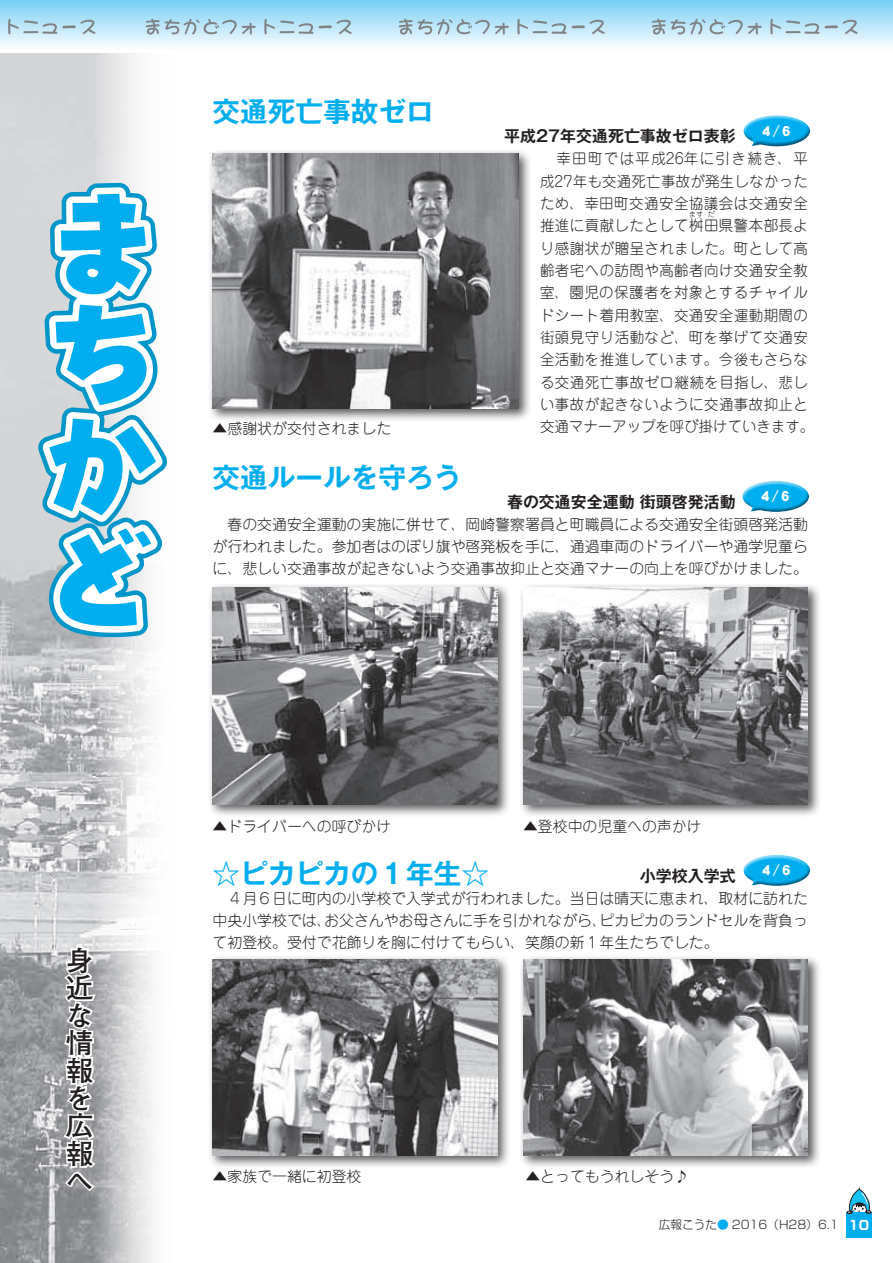
<style>
.page{position:relative;width:893px;height:1263px;background:#fff}
.page>*{position:absolute;margin:0;border:0;box-sizing:border-box;transform-origin:0 0}
.t1{font:700 27.6px "Gothic MB101 Pro De";color:#00aeef}
.t2{font:700 27.6px/27.6px "Futo Go B101 Pro";color:#231f20;text-align:justify}
.t3{font:700 15.9px "Gothic MB101 Pro De";color:#231f20}
.t4{font:300 14.85px/22.4px "Jun 101 Pro";letter-spacing:.035em;color:#231f20;text-align:justify}
.t5{font:300 14.85px "Jun 101 Pro";color:#231f20}
.t6{font:13.8px "DFHS Gothic Std W9";color:#fff}
.t7{font:300 11.7px "Shin Go Pro";color:#231f20}
.t8{font:300 7.5px "Jun 101 Pro";color:#231f20}
.s1{color:#00aeef}
.s2{font-weight:700;font-size:12.75px;color:#fff}
</style>
<div class="page">
<div style="left:0;top:0;width:893px;height:51px;background:linear-gradient(to bottom,#77d0f6,#fffefe)"></div>
<svg style="left:146px;top:19px;width:206px;height:16px;background:#b1d0df"></svg>
<svg style="left:399px;top:19px;width:206px;height:16px;background:#b1d0df"></svg>
<svg style="left:652px;top:19px;width:206px;height:16px;background:#b1d0df"></svg>
<svg style="left:0;top:19px;width:95px;height:16px;background:#b3d4e4"></svg>
<img style="left:0;top:53px;width:168px;height:1210px">
<svg style="left:61px;top:943px;width:37px;height:251px"></svg>
<svg style="left:36px;top:183px;width:131px;height:348px"></svg>
<svg style="left:39px;top:185px;width:127px;height:454px"></svg>
<div style="left:207px;top:148px;width:325px;height:274px;background:#231f20;opacity:.75"></div>
<img style="left:213px;top:154px;width:306px;height:255px">
<div style="left:741px;top:115px;width:69px;height:33px;background:#fff;opacity:.75"></div>
<div style="left:741px;top:124px;width:69px;height:24px;background:#231f20;opacity:.5"></div>
<div style="left:741px;top:854px;width:69px;height:33px;background:#fff;opacity:.75"></div>
<div style="left:741px;top:863px;width:69px;height:24px;background:#231f20;opacity:.5"></div>
<div style="left:207px;top:954px;width:303px;height:214px;background:#231f20;opacity:.75"></div>
<img style="left:213px;top:960px;width:284px;height:195px">
<div style="left:518px;top:954px;width:303px;height:214px;background:#231f20;opacity:.75"></div>
<img style="left:523px;top:960px;width:285px;height:195px">
<div style="left:740px;top:480px;width:69px;height:33px;background:#fff;opacity:.75"></div>
<div style="left:740px;top:490px;width:69px;height:23px;background:#231f20;opacity:.5"></div>
<div style="left:207px;top:582px;width:303px;height:235px;background:#231f20;opacity:.75"></div>
<img style="left:213px;top:588px;width:284px;height:216px">
<div style="left:518px;top:582px;width:303px;height:235px;background:#231f20;opacity:.75"></div>
<img style="left:523px;top:588px;width:285px;height:216px">
<div style="left:845px;top:1210px;width:28px;height:29px;border:3px solid #fff"></div>
<div style="left:846px;top:1212px;width:26px;height:25px;background:#00aeef"></div>
<svg style="left:845px;top:1187px;width:28px;height:31px"></svg>
<h1 class="t2" style="left:66px;top:943px;width:29px">身近な情報を広報へ</h1>
<h1 class="t1" style="left:213px;top:89px;width:223px">交通死亡事故ゼロ</h1>
<p class="t5" style="left:213px;top:417px;width:180px">▲感謝状が交付されました</p>
<p class="t3" style="left:504px;top:123px;width:233px">平成27年交通死亡事故ゼロ表彰</p>
<p class="t6" style="left:760px;top:123px;width:35px">４／６</p>
<p class="t4" style="left:540px;top:146px;width:269px;text-indent:16px">幸田町では平成26年に引き続き、平成27年も交通死亡事故が発生しなかったため、幸田町交通安全協議会は交通安全推進に貢献したとして桝田県警本部長よ</p>
<p class="t8" style="left:689px;top:209px;width:16px">ます</p>
<p class="t8" style="left:707px;top:209px;width:9px">だ</p>
<p class="t4" style="left:540px;top:235px;width:276px;text-align:left">り感謝状が贈呈されました。町として高齢者宅への訪問や高齢者向け交通安全教室、園児の保護者を対象とするチャイルドシート着用教室、交通安全運動期間の街頭見守り活動など、町を挙げて交通安全活動を推進しています。今後もさらなる交通死亡事故ゼロ継続を目指し、悲しい事故が起きないように交通事故抑止と交通マナーアップを呼び掛けていきます。</p>
<h1 class="t1" style="left:213px;top:454px;width:250px">交通ルールを守ろう</h1>
<p class="t6" style="left:759px;top:489px;width:35px">４／６</p>
<p class="t3" style="left:507px;top:489px;width:230px">春の交通安全運動 街頭啓発活動</p>
<p class="t4" style="left:213px;top:511px;width:597px">　春の交通安全運動の実施に併せて、岡崎警察署員と町職員による交通安全街頭啓発活動が行われました。参加者はのぼり旗や啓発板を手に、通過車両のドライバーや通学児童らに、悲しい交通事故が起きないよう交通事故抑止と交通マナーの向上を呼びかけました。</p>
<p class="t5" style="left:213px;top:814px;width:180px">▲ドライバーへの呼びかけ</p>
<p class="t5" style="left:523px;top:814px;width:180px">▲登校中の児童への声かけ</p>
<h1 class="t1" style="left:213px;top:851px;width:278px">☆ピカピカの１年生☆</h1>
<p class="t3" style="left:640px;top:862px;width:97px">小学校入学式</p>
<p class="t4" style="left:213px;top:885px;width:597px">　４月６日に町内の小学校で入学式が行われました。当日は晴天に恵まれ、取材に訪れた中央小学校では、お父さんやお母さんに手を引かれながら、ピカピカのランドセルを背負って初登校。受付で花飾りを胸に付けてもらい、笑顔の新１年生たちでした。</p>
<p class="t6" style="left:760px;top:863px;width:35px">４／６</p>
<p class="t5" style="left:213px;top:1164px;width:150px">▲家族で一緒に初登校</p>
<p class="t5" style="left:525px;top:1164px;width:165px">▲とってもうれしそう♪</p>
<p class="t7" style="left:659px;top:1215px;width:212px">広報こうた<span class="s1">●</span> 2016（H28）6.1 <span class="s2">10</span></p>
</div>
